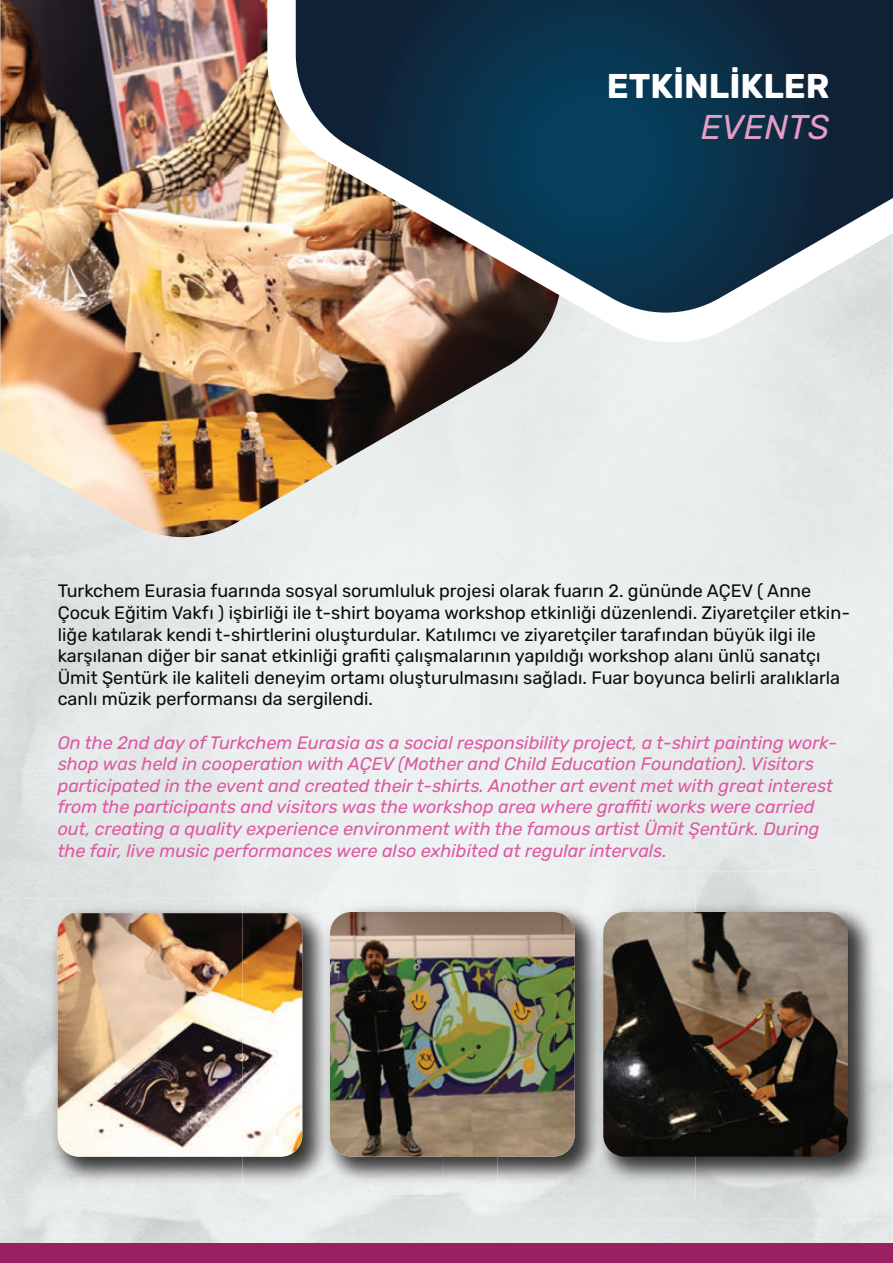
<style>
.page{position:relative;width:893px;height:1263px;background:#fff}
.page>*{position:absolute;margin:0;border:0;box-sizing:border-box;transform-origin:0 0}
.t1{font:700 34.35px "Rubik";color:#fff}
.t2{font:italic 34.35px "Rubik";color:#e49dc5}
.t3{font:18px/21.6px "Rubik";color:#0b0d0b}
.t4{font:italic 18px/21.6px "Rubik";color:#de58a0}
</style>
<div class="page">
<img style="left:7px;top:899px;width:236px;height:295px">
<img style="left:58px;top:913px;width:185px;height:243px">
<img style="left:243px;top:893px;width:452px;height:306px">
<img style="left:330px;top:912px;width:245px;height:244px">
<img style="left:695px;top:872px;width:198px;height:348px">
<img style="left:498px;top:872px;width:198px;height:49px">
<img style="left:498px;top:1170px;width:198px;height:50px">
<img style="left:603px;top:912px;width:245px;height:244px">
<img style="left:0;top:0;width:561px;height:537px">
<svg style="left:267px;top:0;width:626px;height:348px"></svg>
<svg style="left:296px;top:0;width:597px;height:317px"></svg>
<div style="left:0;top:1243px;width:893px;height:20px;background:#9a2061"></div>
<h1 class="t1" style="left:607px;top:66px;width:224px">ETKİNLİKLER</h1>
<h1 class="t2" style="left:701px;top:108px;width:130px">EVENTS</h1>
<p class="t3" style="left:58px;top:581px;width:794px">Turkchem Eurasia fuarında sosyal sorumluluk projesi olarak fuarın 2. gününde AÇEV ( Anne Çocuk Eğitim Vakfı ) işbirliği ile t-shirt boyama workshop etkinliği düzenlendi. Ziyaretçiler etkin&shy;liğe katılarak kendi t-shirtlerini oluşturdular. Katılımcı ve ziyaretçiler tarafından büyük ilgi ile karşılanan diğer bir sanat etkinliği grafiti çalışmalarının yapıldığı workshop alanı ünlü sanatçı Ümit Şentürk ile kaliteli deneyim ortamı oluşturulmasını sağladı. Fuar boyunca belirli aralıklarla canlı müzik performansı da sergilendi.</p>
<p class="t4" style="left:58px;top:732px;width:781px">On the 2nd day of Turkchem Eurasia as a social responsibility project, a t-shirt painting work&shy;shop was held in cooperation with AÇEV (Mother and Child Education Foundation). Visitors participated in the event and created their t-shirts. Another art event met with great interest from the participants and visitors was the workshop area where graffiti works were carried out, creating a quality experience environment with the famous artist Ümit Şentürk. During the fair, live music performances were also exhibited at regular intervals.</p>
</div>
